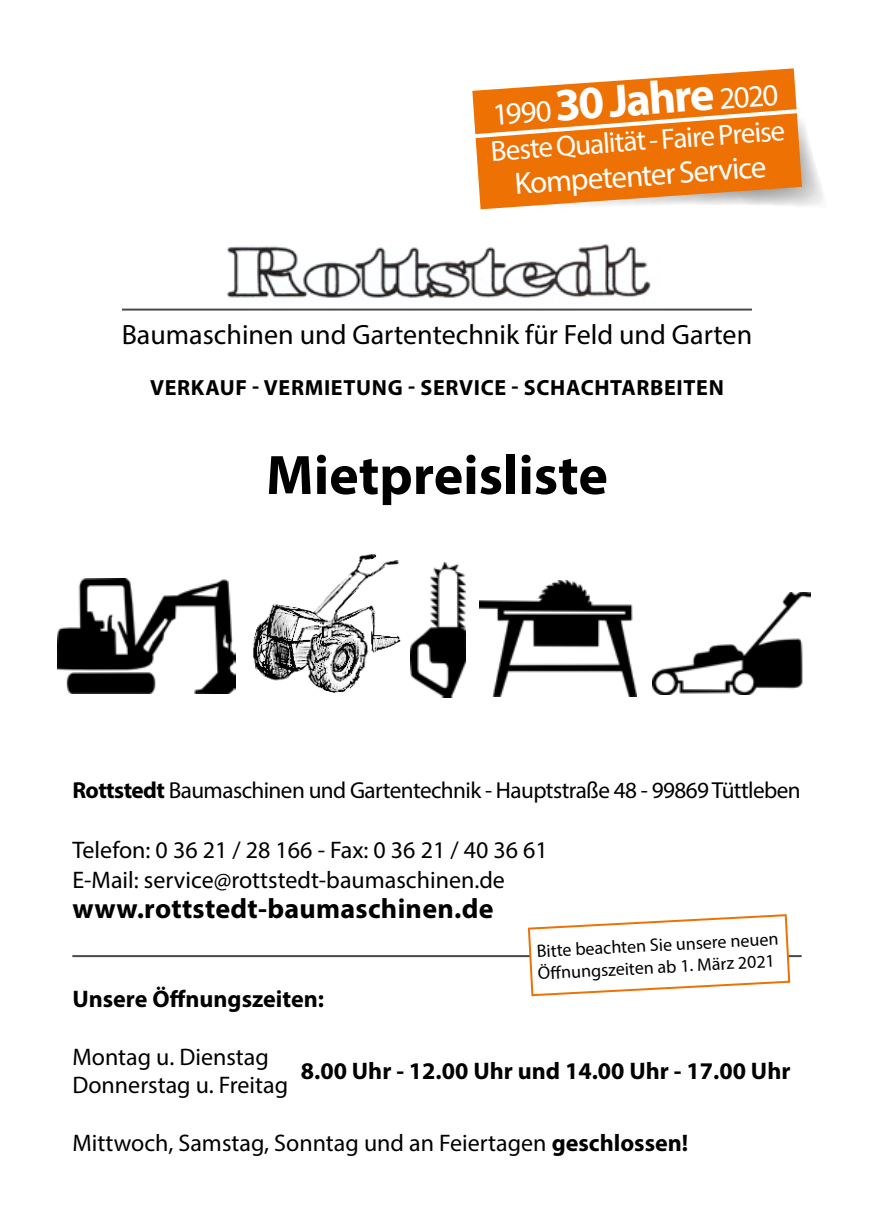
<style>
.page{position:relative;width:874px;height:1225px;background:#fff}
.page>*{position:absolute;margin:0;border:0;box-sizing:border-box;transform-origin:0 0}
.t1{font:700 56px "Myriad Pro";color:#000}
.t2{font:31px "Myriad Pro";color:#fff}
.t3{font:29px "Myriad Pro";color:#fff}
.t4{font:28px "Myriad Pro";color:#000}
.t5{font:700 28px "Myriad Pro";letter-spacing:.01em;color:#000}
.t6{font:24px/30px "Myriad Pro";color:#000}
.t7{font:700 24px "Myriad Pro";color:#000}
.t8{font:23.2px "Myriad Pro";letter-spacing:-.025em;color:#000}
.t9{font:700 22px "Myriad Pro";letter-spacing:.03em;color:#000}
.t10{font:18px/22px "Myriad Pro";color:#000}
.s1{font-weight:700;font-size:46.6px}
.s2{font-weight:700}
</style>
<div class="page">
<hr style="left:72px;top:955px;width:729px;height:2px;background:#4a4a49">
<hr style="left:122px;top:308px;width:629px;height:2px;background:#4a4a49">
<img style="left:226px;top:244px;width:425px;height:55px">
<img style="left:252px;top:554px;width:159px;height:139px">
<img style="left:411px;top:562px;width:54px;height:135px">
<img style="left:479px;top:581px;width:157px;height:115px">
<img style="left:652px;top:592px;width:157px;height:102px">
<img style="left:58px;top:578px;width:177px;height:115px">
<svg style="left:472px;top:68px;width:324px;height:33px;fill:#ee7203"></svg>
<svg style="left:473px;top:101px;width:350px;height:109px;background:#ed8b34"></svg>
<svg style="left:526px;top:914px;width:264px;height:83px"></svg>
<p class="t2" style="left:491px;top:96px;width:288px;rotate:-4deg">1990 <span class="s1">30 Jahre</span> 2020</p>
<p class="t3" style="left:489px;top:133px;width:296px;rotate:-4deg">Beste Qualität - Faire Preise</p>
<p class="t2" style="left:513px;top:165px;width:253px;rotate:-4deg">Kompetenter Service</p>
<p class="t4" style="left:122px;top:318px;width:631px">Baumaschinen und Gartentechnik für Feld und Garten</p>
<p class="t9" style="left:150px;top:373px;width:575px">VERKAUF - VERMIETUNG - SERVICE - SCHACHTARBEITEN</p>
<h1 class="t1" style="left:266px;top:438px;width:343px">Mietpreisliste</h1>
<p class="t8" style="left:72px;top:776px;width:729px"><span class="s2">Rottstedt</span> Baumaschinen und Gartentechnik - Hauptstraße 48 - 99869 Tüttleben</p>
<p class="t6" style="left:72px;top:834px;width:477px">Telefon: 0 36 21 / 28 166 - Fax: 0 36 21 / 40 36 61<br>E-Mail: service@rottstedt-baumaschinen.de</p>
<p class="t5" style="left:72px;top:890px;width:422px">www.rottstedt-baumaschinen.de</p>
<p class="t10" style="left:536px;top:940px;width:243px;rotate:-3deg">Bitte beachten Sie unsere neuen<br>Öff nungszeiten ab 1. März 2021</p>
<p class="t7" style="left:72px;top:983px;width:253px">Unsere Öffnungszeiten:</p>
<p class="t6" style="left:72px;top:1041px;width:217px;line-height:28.8px">Montag u. Dienstag<br>Donnerstag u. Freitag</p>
<p class="t6" style="left:72px;top:1127px;width:617px">Mittwoch, Samstag, Sonntag und an Feiertagen <span class="s2">geschlossen!</span></p>
<p class="t7" style="left:300px;top:1055px;width:491px">8.00 Uhr - 12.00 Uhr und 14.00 Uhr - 17.00 Uhr</p>
</div>
